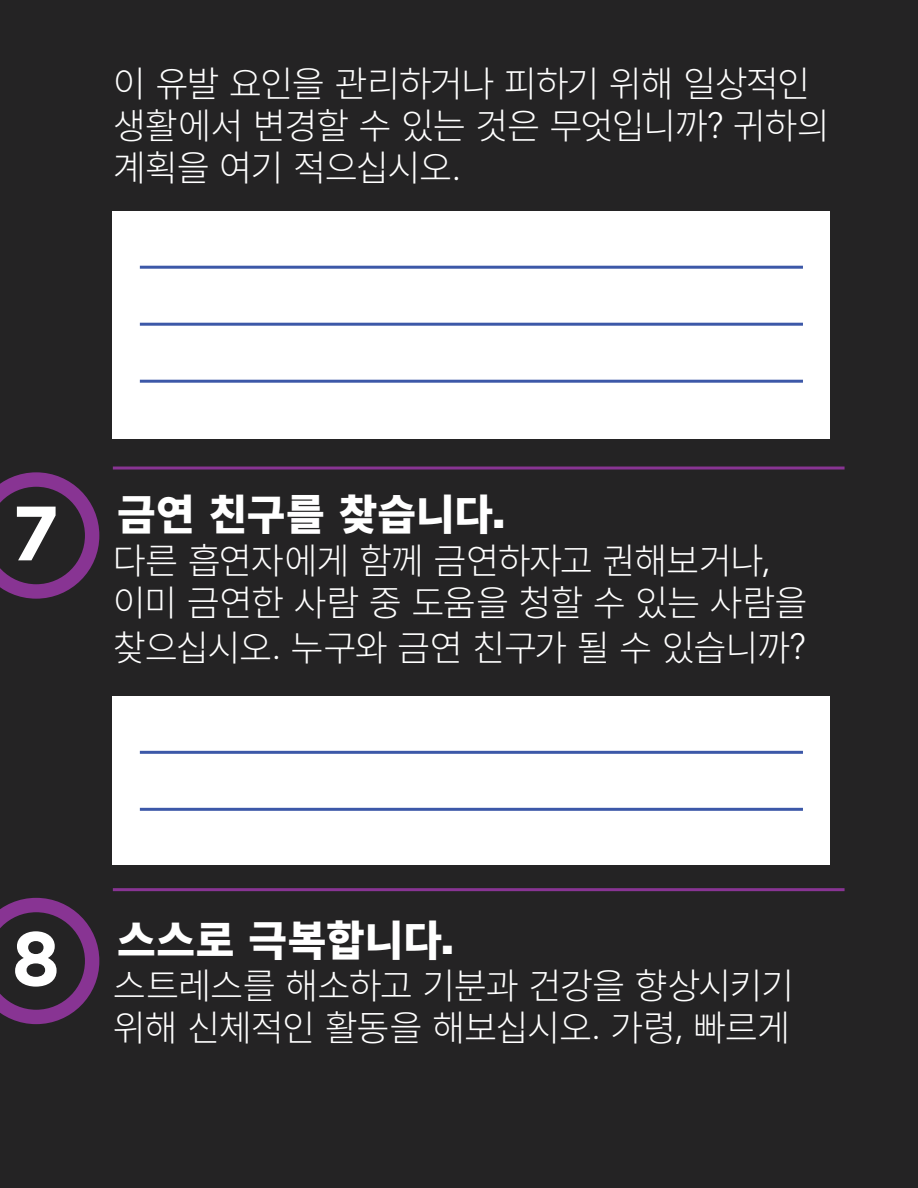
<style>
.page{position:relative;width:918px;height:1188px;background:#242324}
.page>*{position:absolute;margin:0;border:0;box-sizing:border-box;transform-origin:0 0}
.body_copy{font:700 76.8px "Gotham";color:#fff}
.headline{font:800 42px "Source Han Sans K";color:#fff}
.Body_Copy_w_writing{font:300 36px/42px "Source Han Sans K";letter-spacing:-.035em;color:#fff}
.s1{font-family:"Avenir LT Std"}
.s2{font-family:"Helvetica Neue LT Std";font-weight:900}
</style>
<div class="page">
<hr style="left:113px;top:467px;width:732px;height:3px;background:#883493">
<hr style="left:113px;top:888px;width:732px;height:3px;background:#883493">
<div style="left:113px;top:211px;width:717px;height:228px;background:#fff"></div>
<hr style="left:140px;top:266px;width:663px;height:3px;background:#3c58a8">
<hr style="left:140px;top:323px;width:663px;height:3px;background:#3c58a8">
<hr style="left:140px;top:380px;width:663px;height:3px;background:#3c58a8">
<div style="left:113px;top:697px;width:717px;height:168px;background:#fff"></div>
<hr style="left:140px;top:751px;width:663px;height:3px;background:#3c58a8">
<hr style="left:140px;top:808px;width:663px;height:3px;background:#3c58a8">
<svg style="left:0;top:472px;width:99px;height:127px"></svg>
<svg style="left:0;top:898px;width:99px;height:126px"></svg>
<p class="Body_Copy_w_writing" style="left:113px;top:64px;width:719px">이 유발 요인을 관리하거나 피하기 위해 일상적인 생활에서 변경할 수 있는 것은 무엇입니까<span class="s1">?</span> 귀하의 계획을 여기 적으십시오<span class="s1">.</span></p>
<p class="body_copy" style="left:12px;top:482px;width:49px">7</p>
<p class="headline" style="left:117px;top:491px;width:390px">금연 친구를 찾습니다<span class="s2">.</span></p>
<p class="Body_Copy_w_writing" style="left:113px;top:539px;width:696px;line-height:43.5px">다른 흡연자에게 함께 금연하자고 권해보거나<span class="s1">, </span>이미 금연한 사람 중 도움을 청할 수 있는 사람을 찾으십시오<span class="s1">.</span> 누구와 금연 친구가 될 수 있습니까<span class="s1">?</span></p>
<p class="body_copy" style="left:12px;top:908px;width:50px">8</p>
<p class="headline" style="left:117px;top:917px;width:339px">스스로 극복합니다<span class="s2">.</span></p>
<p class="Body_Copy_w_writing" style="left:113px;top:966px;width:683px">스트레스를 해소하고 기분과 건강을 향상시키기 위해 신체적인 활동을 해보십시오<span class="s1">.</span> 가령<span class="s1">,</span> 빠르게</p>
</div>
